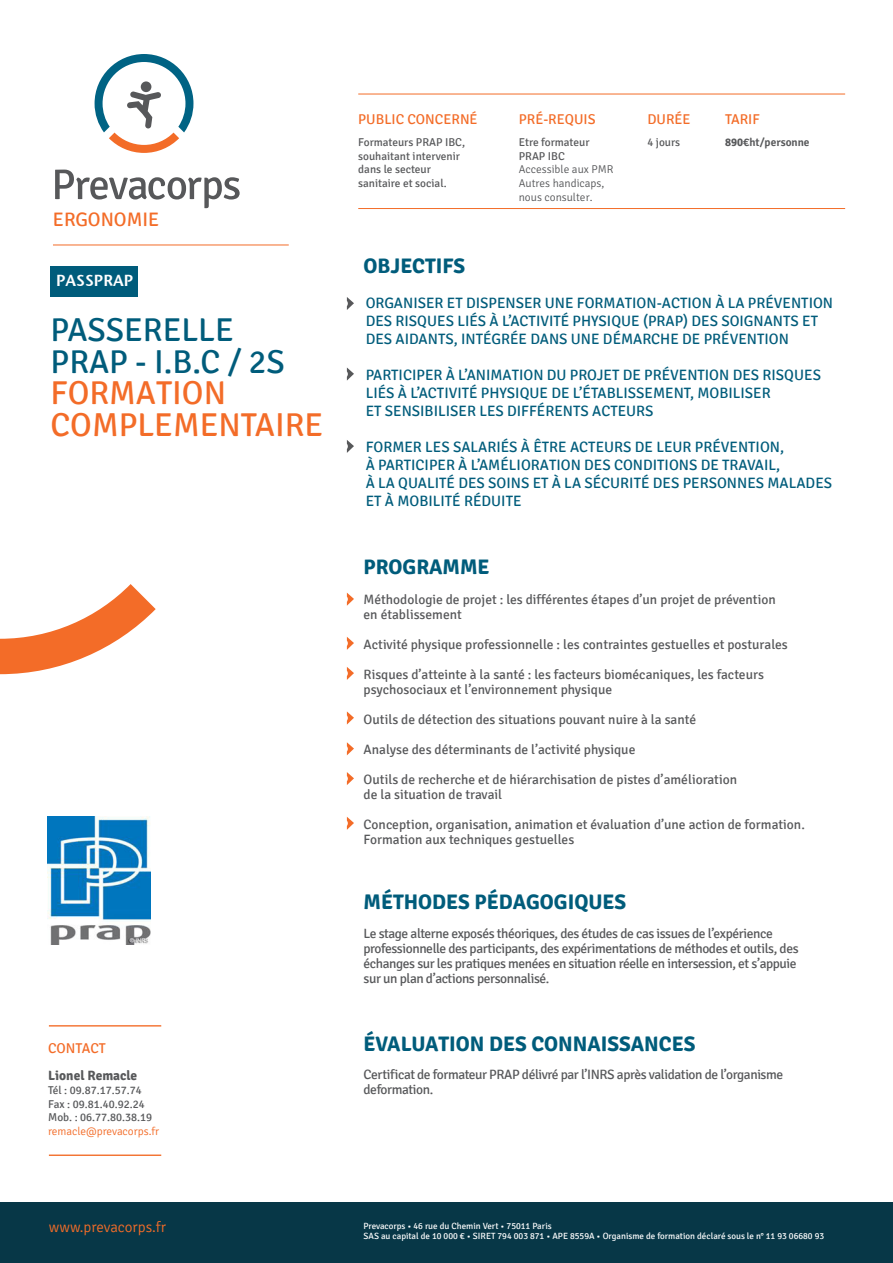
<style>
.page{position:relative;width:893px;height:1263px;background:#fff}
.page>*{position:absolute;margin:0;border:0;box-sizing:border-box;transform-origin:0 0}
.t1{font:33px "Signika";color:#005c7b}
.t2{font:33px "Signika";color:#f36c28}
.t3{font:700 21px "Signika";color:#005c7b}
.t4{font:19.5px "Signika";color:#f36c28}
.t5{font:15.9px "Stone Sans";color:#fff}
.t6{font:15px/18px "Signika";color:#005c7b}
.t7{font:300 15px "Signika";color:#f36c28}
.t8{font:14.1px "Signika";color:#f36c28}
.t9{font:13.5px "Signika";letter-spacing:-.005em;color:#57585a}
.t10{font:13.5px "Signika";letter-spacing:-.03em;color:#57585a}
.t11{font:700 13.5px "Signika";color:#57585a}
.t12{font:11.4px/13.6px "Signika";color:#57585a}
.t13{font:300 11.4px/13.6px "Signika";color:#57585a}
.t14{font:300 11.4px "Signika";color:#f36c28}
.t15{font:600 11.4px "Signika";color:#57585a}
.t16{font:9px/10.5px "Signika";color:#fff}
.s1{font-weight:400}
.s2{font-weight:700}
</style>
<div class="page">
<hr style="left:53px;top:245px;width:236px;height:1px;background:#f36c28">
<hr style="left:49px;top:1025px;width:112px;height:1px;background:#f36c28">
<hr style="left:49px;top:1154px;width:112px;height:2px;background:#f36c28">
<div style="left:0;top:1203px;width:893px;height:60px;background:#073747"></div>
<svg style="left:95px;top:54px;width:98px;height:99px"></svg>
<svg style="left:55px;top:170px;width:185px;height:38px"></svg>
<svg style="left:0;top:584px;width:156px;height:90px"></svg>
<div style="left:50px;top:266px;width:87px;height:31px;background:#005c7b"></div>
<svg style="left:347px;top:297px;width:7px;height:13px"></svg>
<svg style="left:347px;top:367px;width:7px;height:14px"></svg>
<svg style="left:347px;top:440px;width:7px;height:13px"></svg>
<svg style="left:347px;top:593px;width:7px;height:13px"></svg>
<svg style="left:347px;top:637px;width:7px;height:13px"></svg>
<svg style="left:347px;top:711px;width:7px;height:13px"></svg>
<svg style="left:347px;top:742px;width:7px;height:13px"></svg>
<svg style="left:347px;top:772px;width:7px;height:13px"></svg>
<svg style="left:347px;top:817px;width:7px;height:13px"></svg>
<svg style="left:347px;top:667px;width:7px;height:13px"></svg>
<hr style="left:358px;top:208px;width:487px;height:1px;background:#f36c28">
<hr style="left:358px;top:94px;width:487px;height:1px;background:#f36c28">
<img style="left:47px;top:816px;width:103px;height:128px">
<h3 class="t4" style="left:53px;top:209px;width:108px">ERGONOMIE</h3>
<p class="t5" style="left:56px;top:271px;width:78px">PASSPRAP</p>
<p class="t1" style="left:51px;top:311px;width:185px">PASSERELLE</p>
<p class="t1" style="left:51px;top:343px;width:236px">PRAP - I.B.C / 2S</p>
<p class="t2" style="left:51px;top:374px;width:177px">FORMATION</p>
<p class="t2" style="left:51px;top:406px;width:274px">COMPLEMENTAIRE</p>
<p class="t8" style="left:48px;top:1040px;width:59px">CONTACT</p>
<p class="t11" style="left:48px;top:1068px;width:91px">Lionel Remacle</p>
<p class="t12" style="left:48px;top:1083px;width:106px">Tél : 09.87.17.57.74<br>Fax : 09.81.40.92.24<br>Mob. : 06.77.80.38.19</p>
<p class="t14" style="left:48px;top:1125px;width:113px">remacle@prevacorps.fr</p>
<p class="t7" style="left:49px;top:1219px;width:119px">www.prevacorps.fr</p>
<p class="t8" style="left:358px;top:111px;width:121px">PUBLIC CONCERNÉ</p>
<p class="t12" style="left:358px;top:135px;width:108px">Formateurs PRAP IBC,</p>
<p class="t12" style="left:358px;top:149px;width:103px">souhaitant intervenir</p>
<p class="t12" style="left:358px;top:163px;width:74px">dans le secteur</p>
<p class="t12" style="left:358px;top:177px;width:90px">sanitaire et social.</p>
<p class="t3" style="left:364px;top:253px;width:103px">OBJECTIFS</p>
<p class="t8" style="left:519px;top:111px;width:78px">PRÉ-REQUIS</p>
<p class="t12" style="left:519px;top:135px;width:72px">Etre formateur</p>
<p class="t13" style="left:519px;top:149px;width:96px"><span class="s1">PRAP IBC<br></span>Accessible aux PMR<br>Autres handicaps, nous consulter.</p>
<p class="t8" style="left:647px;top:111px;width:45px">DURÉE</p>
<p class="t12" style="left:647px;top:135px;width:34px">4 jours</p>
<p class="t8" style="left:725px;top:111px;width:36px">TARIF</p>
<p class="t15" style="left:725px;top:135px;width:86px"><span class="s2">890</span>€ht/personne</p>
<p class="t6" style="left:366px;top:294px;width:469px">ORGANISER ET DISPENSER UNE FORMATION-ACTION À LA PRÉVENTION<br>DES RISQUES LIÉS À L’ACTIVITÉ PHYSIQUE (PRAP) DES SOIGNANTS ET<br>DES AIDANTS, INTÉGRÉE DANS UNE DÉMARCHE DE PRÉVENTION</p>
<p class="t6" style="left:366px;top:366px;width:457px">PARTICIPER À L’ANIMATION DU PROJET DE PRÉVENTION DES RISQUES<br>LIÉS À L’ACTIVITÉ PHYSIQUE DE L’ÉTABLISSEMENT, MOBILISER</p>
<p class="t6" style="left:366px;top:402px;width:289px">ET SENSIBILISER LES DIFFÉRENTS ACTEURS</p>
<p class="t6" style="left:366px;top:438px;width:420px">FORMER LES SALARIÉS À ÊTRE ACTEURS DE LEUR PRÉVENTION,</p>
<p class="t6" style="left:366px;top:456px;width:416px">À PARTICIPER À L’AMÉLIORATION DES CONDITIONS DE TRAVAIL,</p>
<p class="t6" style="left:366px;top:474px;width:468px">À LA QUALITÉ DES SOINS ET À LA SÉCURITÉ DES PERSONNES MALADES<br>ET À MOBILITÉ RÉDUITE</p>
<p class="t3" style="left:364px;top:554px;width:128px">PROGRAMME</p>
<p class="t9" style="left:364px;top:592px;width:414px">Méthodologie de projet : les différentes étapes d’un projet de prévention</p>
<p class="t9" style="left:364px;top:607px;width:100px">en établissement</p>
<p class="t9" style="left:364px;top:637px;width:426px">Activité physique professionnelle : les contraintes gestuelles et posturales</p>
<p class="t9" style="left:364px;top:667px;width:402px">Risques d’atteinte à la santé : les facteurs biomécaniques, les facteurs</p>
<p class="t9" style="left:364px;top:682px;width:250px">psychosociaux et l’environnement physique</p>
<p class="t9" style="left:364px;top:712px;width:334px">Outils de détection des situations pouvant nuire à la santé</p>
<p class="t9" style="left:364px;top:742px;width:273px">Analyse des déterminants de l’activité physique</p>
<p class="t9" style="left:364px;top:772px;width:375px">Outils de recherche et de hiérarchisation de pistes d’amélioration</p>
<p class="t9" style="left:364px;top:787px;width:140px">de la situation de travail</p>
<p class="t9" style="left:364px;top:817px;width:443px">Conception, organisation, animation et évaluation d’une action de formation.</p>
<p class="t9" style="left:364px;top:832px;width:212px">Formation aux techniques gestuelles</p>
<p class="t3" style="left:364px;top:889px;width:264px">MÉTHODES PÉDAGOGIQUES</p>
<p class="t10" style="left:364px;top:926px;width:411px">Le stage alterne exposés théoriques, des études de cas issues de l’expérience</p>
<p class="t10" style="left:364px;top:941px;width:436px">professionnelle des participants, des expérimentations de méthodes et outils, des</p>
<p class="t10" style="left:364px;top:956px;width:434px">échanges sur les pratiques menées en situation réelle en intersession, et s’appuie</p>
<p class="t10" style="left:364px;top:971px;width:187px">sur un plan d’actions personnalisé.</p>
<p class="t3" style="left:364px;top:1031px;width:333px">ÉVALUATION DES CONNAISSANCES</p>
<p class="t10" style="left:364px;top:1067px;width:421px">Certificat de formateur PRAP délivré par l’INRS après validation de l’organisme</p>
<p class="t10" style="left:364px;top:1082px;width:71px">deformation.</p>
<p class="t16" style="left:364px;top:1221px;width:462px">Prevacorps • 46 rue du Chemin Vert • 75011 Paris<br>SAS au capital de 10 000 € • SIRET 794 003 871 • APE 8559A • Organisme de formation déclaré sous le n° 11 93 06680 93</p>
</div>
